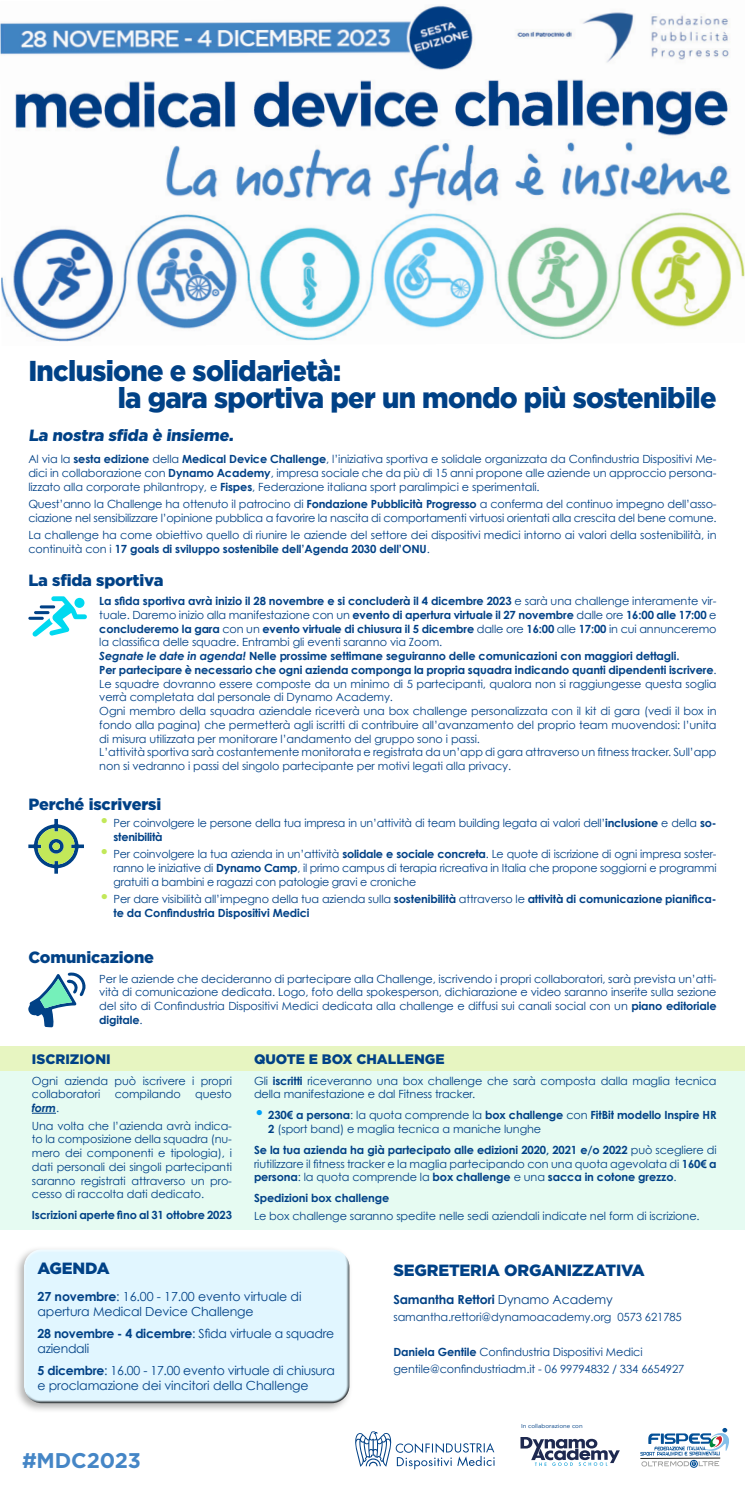
<style>
.page{position:relative;width:745px;height:1489px;background:#fff}
.page>*{position:absolute;margin:0;border:0;box-sizing:border-box;transform-origin:0 0}
.TITOLONI{font:900 28.75px "Gotham";letter-spacing:-.025em;color:#004186;scale:.95 1}
.t1{font:700 21.25px "Gotham";letter-spacing:-.015em;color:#4586c6}
.titoletti{font:900 16.25px "Gotham";letter-spacing:-.01em;color:#004186}
.book_9_11{font:900 16.25px "Gotham";letter-spacing:-.01em;color:#004186}
.titoletti_-_colore{font:900 13.75px "Gotham";color:#004186}
.agenda{font:12.5px/15px "Century Gothic";letter-spacing:-.01em;color:#004186}
.agenda-2{font:700 12.5px "Century Gothic";letter-spacing:-.01em;color:#004186}
.book_9_11_-_rientra{font:11.25px/13.8px "Century Gothic";letter-spacing:-.01em;color:#004186;text-align:justify}
.book_9_11-2{font:11.25px/13.8px "Century Gothic";letter-spacing:-.01em;color:#004186}
.book_9_11_-_rientra-2{font:700 11.25px/13.8px "Century Gothic";letter-spacing:-.01em;color:#004186;text-align:justify}
.titoli_9{font:700 11.25px "Century Gothic";letter-spacing:-.01em;color:#004186}
.book_9_11-3{font:italic 700 11.25px "Century Gothic";color:#004186}
.t2{font:5.62px "Gotham";letter-spacing:-.005em;color:#004186}
.s1{font-weight:700}
.s2{font-weight:400}
.s3{font-style:italic}
.s4{font-size:17.5px;color:#c2e859}
.s5{font-weight:400;font-size:17.5px;color:#c2e859}
.s6{font-size:17.5px;color:#00a2fa}
.s7{font-weight:400;font-style:normal}
</style>
<div class="page">
<img style="left:0;top:5px;width:744px;height:337px">
<svg style="left:355px;top:1431px;width:139px;height:37px"></svg>
<svg style="left:640px;top:1427px;width:88px;height:39px"></svg>
<hr style="left:640px;top:1457px;width:79px;height:1px;background:#1d1e1b">
<svg style="left:520px;top:1437px;width:99px;height:28px"></svg>
<div style="left:0;top:1045px;width:744px;height:184px;background:#e6fbf2"></div>
<div style="left:0;top:1045px;width:744px;height:25px;background:#e7f5c1"></div>
<svg style="left:32px;top:1112px;width:24px;height:1px"></svg>
<svg style="left:28px;top:819px;width:56px;height:54px"></svg>
<div style="left:52px;top:842px;width:8px;height:8px;background:#c2e859;border-radius:50%"></div>
<svg style="left:28px;top:596px;width:59px;height:41px"></svg>
<div style="left:13px;top:1245px;width:339px;height:168px;background:#9d9d9c;opacity:.75"></div>
<div style="left:22px;top:1247px;width:327px;height:148px;background:#fff;opacity:.75"></div>
<div style="left:23px;top:1254px;width:327px;height:149px;background:#e1f6ff"></div>
<svg style="left:28px;top:972px;width:57px;height:55px"></svg>
<p class="TITOLONI" style="left:28px;top:354px;width:330px">Inclusione e solidarietà:</p>
<p class="TITOLONI" style="left:118px;top:381px;width:631px">la gara sportiva per un mondo più sostenibile</p>
<p class="titoletti" style="left:28px;top:425px;width:209px">La nostra sfida è insieme.</p>
<p class="book_9_11-2" style="left:28px;top:452px;width:689px;text-align:justify">Al via la <span class="s1">sesta edizione</span> della <span class="s1">Medical Device Challenge</span>, l’iniziativa sportiva e solidale organizzata da Confindustria Dispositivi Me&shy;dici in collaborazione con <span class="s1">Dynamo Academy</span>, impresa sociale che da più di 15 anni propone alle aziende un approccio persona&shy;lizzato alla corporate philantropy, e <span class="s1">Fispes</span>, Federazione italiana sport paralimpici e sperimentali.</p>
<p class="book_9_11-2" style="left:28px;top:497px;width:689px">Quest’anno la Challenge ha ottenuto il patrocino di <span class="s1">Fondazione Pubblicità Progresso</span> a conferma del continuo impegno dell’asso&shy;ciazione nel sensibilizzare l’opinione pubblica a favorire la nascita di comportamenti virtuosi orientati alla crescita del bene comune.</p>
<p class="book_9_11-2" style="left:28px;top:528px;width:689px">La challenge ha come obiettivo quello di riunire le aziende del settore dei dispositivi medici intorno ai valori della sostenibilità, in continuità con i <span class="s1">17 goals di sviluppo sostenibile dell’Agenda 2030 dell’ONU</span>.</p>
<p class="titoletti" style="left:28px;top:571px;width:136px">La sfida sportiva</p>
<p class="book_9_11_-_rientra-2" style="left:99px;top:594px;width:618px">La sfida sportiva avrà inizio il 28 novembre e si concluderà il 4 dicembre 2023 <span class="s2">e sarà una challenge interamente vir&shy;tuale. Daremo inizio alla manifestazione con un</span> evento di apertura virtuale il 27 novembre <span class="s2">dalle ore</span> 16:00 alle 17:00 <span class="s2">e </span>concluderemo la gara <span class="s2">con un</span> evento virtuale di chiusura il 5 dicembre <span class="s2">dalle ore</span> 16:00 <span class="s2">alle</span> 17:00 <span class="s2">in cui annunceremo la classifica delle squadre. Entrambi gli eventi saranno via Zoom.</span></p>
<p class="book_9_11_-_rientra-2" style="left:99px;top:649px;width:581px"><span class="s3">Segnate le date in agenda!</span> Nelle prossime settimane seguiranno delle comunicazioni con maggiori dettagli.</p>
<p class="book_9_11_-_rientra" style="left:99px;top:662px;width:618px"><span class="s1">Per partecipare è necessario che ogni azienda componga la propria squadra indicando quanti dipendenti iscrivere</span>.<br>Le squadre dovranno essere composte da un minimo di 5 partecipanti, qualora non si raggiungesse questa soglia verrà completata dal personale di Dynamo Academy.</p>
<p class="book_9_11_-_rientra" style="left:99px;top:704px;width:618px">Ogni membro della squadra aziendale riceverà una box challenge personalizzata con il kit di gara (vedi il box in fondo alla pagina) che permetterà agli iscritti di contribuire all’avanzamento del proprio team muovendosi: l’unita di misura utilizzata per monitorare l’andamento del gruppo sono i passi.</p>
<p class="book_9_11_-_rientra" style="left:99px;top:745px;width:618px">L’attività sportiva sarà costantemente monitorata e registrata da un’app di gara attraverso un fitness tracker. Sull’app non si vedranno i passi del singolo partecipante per motivi legati alla privacy.</p>
<p class="book_9_11" style="left:28px;top:794px;width:134px">Perché iscriversi</p>
<p class="book_9_11_-_rientra" style="left:113px;top:816px;width:604px;text-indent:-14px"><span class="s4">•</span> Per coinvolgere le persone della tua impresa in un’attività di team building legata ai valori dell’<span class="s1">inclusione</span> e della <span class="s1">so&shy;stenibilità</span></p>
<p class="book_9_11_-_rientra" style="left:113px;top:847px;width:604px;text-indent:-14px"><span class="s4">•</span> Per coinvolgere la tua azienda in un’attività <span class="s1">solidale e sociale concreta</span>. Le quote di iscrizione di ogni impresa soster&shy;ranno le iniziative di <span class="s1">Dynamo Camp</span>, il primo campus di terapia ricreativa in Italia che propone soggiorni e programmi gratuiti a bambini e ragazzi con patologie gravi e croniche</p>
<p class="book_9_11_-_rientra-2" style="left:113px;top:891px;width:604px;text-indent:-14px"><span class="s5">•</span> <span class="s2">Per dare visibilità all’impegno della tua azienda sulla</span> sostenibilità <span class="s2">attraverso le</span> attività di comunicazione pianifica&shy;te da Confindustria Dispositivi Medici</p>
<p class="titoletti" style="left:28px;top:948px;width:127px">Comunicazione</p>
<p class="book_9_11_-_rientra" style="left:99px;top:971px;width:618px">Per le aziende che decideranno di partecipare alla Challenge, iscrivendo i propri collaboratori, sarà prevista un’atti&shy;vità di comunicazione dedicata. Logo, foto della spokesperson, dichiarazione e video saranno inserite sulla sezione del sito di Confindustria Dispositivi Medici dedicata alla challenge e diffusi sui canali social con un <span class="s1">piano editoriale digitale</span>.</p>
<p class="titoletti_-_colore" style="left:32px;top:1050px;width:80px">ISCRIZIONI</p>
<p class="book_9_11-2" style="left:32px;top:1073px;width:201px">Ogni azienda può iscrivere i propri collaboratori</p>
<p class="titoletti_-_colore" style="left:254px;top:1050px;width:192px">QUOTE E BOX CHALLENGE</p>
<p class="book_9_11_-_rientra" style="left:254px;top:1073px;width:464px">Gli <span class="s1">iscritti</span> riceveranno una box challenge che sarà composta dalla maglia tecnica della manifestazione e dal Fitness tracker.</p>
<p class="book_9_11_-_rientra" style="left:268px;top:1108px;width:449px;text-indent:-14px"><span class="s6">•</span> <span class="s1">230€ a persona</span>: la quota comprende la <span class="s1">box challenge</span> con <span class="s1">FitBit modello Inspire HR<br>2</span> (sport band) e maglia tecnica a maniche lunghe</p>
<p class="book_9_11_-_rientra" style="left:254px;top:1142px;width:464px"><span class="s1">Se la tua azienda ha già partecipato alle edizioni 2020, 2021 e/o 2022</span> può scegliere di riutilizzare il fitness tracker e la maglia partecipando con una quota agevolata di <span class="s1">160€ a persona</span>: la quota comprende la <span class="s1">box challenge</span> e una <span class="s1">sacca in cotone grezzo</span>.</p>
<p class="book_9_11_-_rientra-2" style="left:254px;top:1190px;width:137px">Spedizioni box challenge</p>
<p class="book_9_11_-_rientra" style="left:254px;top:1208px;width:447px">Le box challenge saranno spedite nelle sedi aziendali indicate nel form di iscrizione.</p>
<p class="book_9_11-2" style="left:115px;top:1087px;width:67px">compilando</p>
<p class="book_9_11-2" style="left:195px;top:1087px;width:38px">questo</p>
<p class="book_9_11-3" style="left:32px;top:1100px;width:29px">form<span class="s7">.</span></p>
<p class="book_9_11-2" style="left:32px;top:1118px;width:201px;text-align:justify">Una volta che l’azienda avrà indica&shy;to la composizione della squadra (nu&shy;mero dei componenti e tipologia), i dati personali dei singoli partecipanti saranno registrati attraverso un pro&shy;cesso di raccolta dati dedicato.</p>
<p class="titoli_9" style="left:32px;top:1207px;width:201px">Iscrizioni aperte fino al 31 ottobre 2023</p>
<p class="titoletti" style="left:37px;top:1258px;width:74px">AGENDA</p>
<p class="agenda" style="left:37px;top:1288px;width:265px"><span class="s1">27 novembre</span>: 16.00 - 17.00 evento virtuale di apertura Medical Device Challenge</p>
<p class="agenda" style="left:37px;top:1325px;width:298px"><span class="s1">28 novembre - 4 dicembre</span>: Sfida virtuale a squadre aziendali</p>
<p class="agenda" style="left:37px;top:1362px;width:298px"><span class="s1">5 dicembre</span>: 16.00 - 17.00 evento virtuale di chiusura e proclamazione dei vincitori della Challenge</p>
<p class="t1" style="left:22px;top:1447px;width:120px">#MDC2023</p>
<p class="titoletti" style="left:393px;top:1260px;width:252px">SEGRETERIA ORGANIZZATIVA</p>
<p class="agenda-2" style="left:393px;top:1291px;width:221px">Samantha Rettori <span class="s2">Dynamo Academy</span></p>
<p class="book_9_11-2" style="left:393px;top:1309px;width:290px">samantha.rettori@dynamoacademy.org 0573 621785</p>
<p class="book_9_11-2" style="left:393px;top:1344px;width:250px"><span class="s1">Daniela Gentile</span> Confindustria Dispositivi Medici</p>
<p class="book_9_11-2" style="left:393px;top:1361px;width:292px">gentile@confindustriadm.it - 06 99794832 / 334 6654927</p>
<p class="t2" style="left:520px;top:1422px;width:63px">In collaborazione con</p>
</div>
